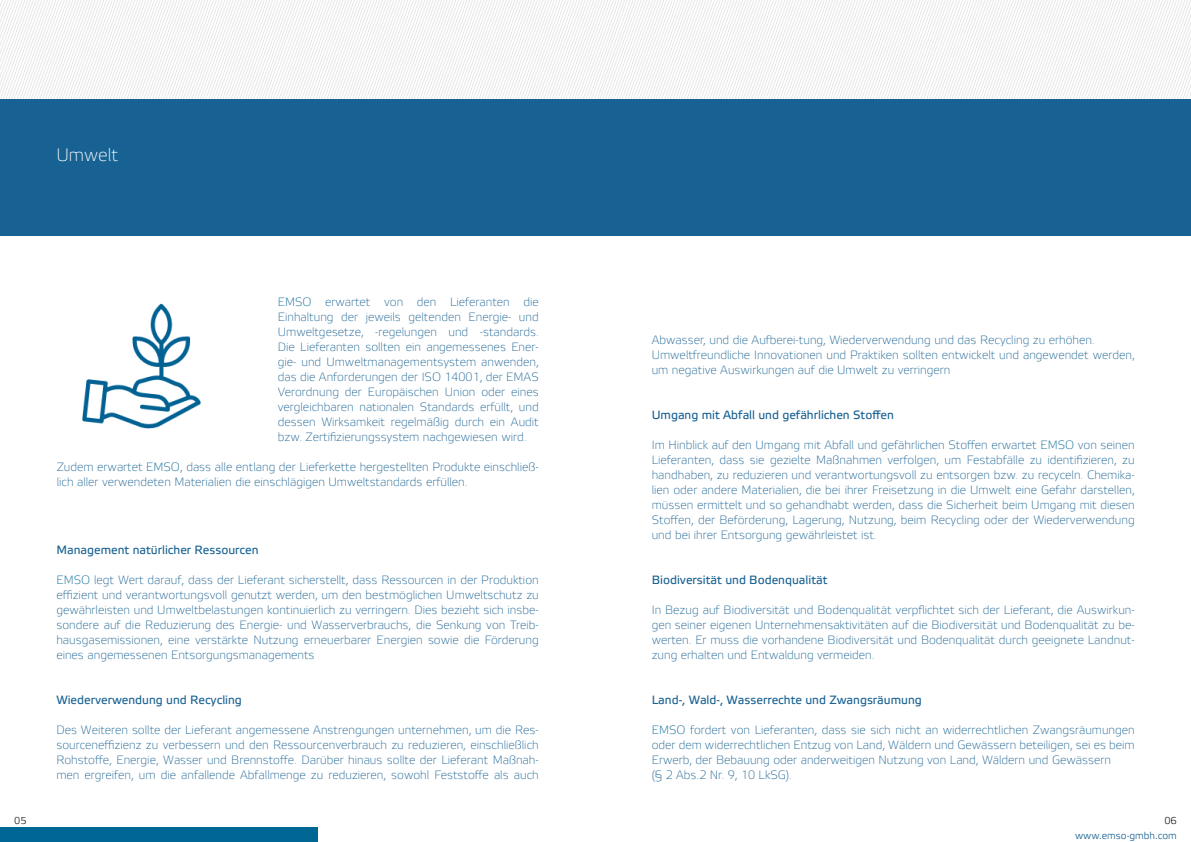
<style>
.page{position:relative;width:1191px;height:842px;background:#fff}
.page>*{position:absolute;margin:0;border:0;box-sizing:border-box;transform-origin:0 0}
.t1{font:100 18px "Etelka";color:#fff}
.t2{font:100 12px/15px "Etelka";color:#196293;text-align:justify}
.t3{font:12px "Etelka Text";color:#196293}
.t4{font:300 10px "Etelka";color:#196293}
.t5{font:300 10px "Etelka";color:#231f20}
.s1{color:#006693}
</style>
<div class="page">
<div style="left:0;top:827px;width:317px;height:15px;background:#006693"></div>
<svg style="left:0;top:0;width:1191px;height:100px"></svg>
<div style="left:0;top:100px;width:595px;height:136px;background:#176293"></div>
<div style="left:595px;top:100px;width:596px;height:136px;background:#176293"></div>
<img style="left:82px;top:303px;width:119px;height:126px">
<p class="t1" style="left:56px;top:146px;width:63px">Umwelt</p>
<p class="t5" style="left:14px;top:814px;width:14px">05</p>
<p class="t2" style="left:278px;top:295px;width:262px"><span class="s1">EMSO</span> erwartet von den Lieferanten die Einhaltung der jeweils geltenden Energie- und Umweltgesetze, -regelungen und -standards.<br>Die Lieferanten sollten ein angemessenes Ener&shy;gie- und Umweltmanagementsystem anwenden, das die Anforderungen der ISO 14001, der EMAS Verordnung der Europäischen Union oder eines vergleichbaren nationalen Standards erfüllt, und dessen Wirksamkeit regelmäßig durch ein Audit bzw. Zertifizierungssystem nachgewiesen wird.</p>
<p class="t2" style="left:57px;top:460px;width:483px">Zudem erwartet <span class="s1">EMSO</span>, dass alle entlang der Lieferkette hergestellten Produkte einschließ&shy;lich aller verwendeten Materialien die einschlägigen Umweltstandards erfüllen.</p>
<p class="t3" style="left:56px;top:542px;width:204px">Management natürlicher Ressourcen</p>
<p class="t2" style="left:56px;top:573px;width:484px"><span class="s1">EMSO</span> legt Wert darauf, dass der Lieferant sicherstellt, dass Ressourcen in der Produktion effizient und verantwortungsvoll genutzt werden, um den bestmöglichen Umweltschutz zu gewährleisten und Umweltbelastungen kontinuierlich zu verringern. Dies bezieht sich insbe&shy;sondere auf die Reduzierung des Energie- und Wasserverbrauchs, die Senkung von Treib&shy;hausgasemissionen, eine verstärkte Nutzung erneuerbarer Energien sowie die Förderung eines angemessenen Entsorgungsmanagements</p>
<p class="t3" style="left:56px;top:692px;width:187px">Wiederverwendung und Recycling</p>
<p class="t2" style="left:56px;top:723px;width:484px">Des Weiteren sollte der Lieferant angemessene Anstrengungen unternehmen, um die Res&shy;sourceneffizienz zu verbessern und den Ressourcenverbrauch zu reduzieren, einschließlich Rohstoffe, Energie, Wasser und Brennstoffe. Darüber hinaus sollte der Lieferant Maßnah&shy;men ergreifen, um die anfallende Abfallmenge zu reduzieren, sowohl Feststoffe als auch</p>
<p class="t2" style="left:651px;top:333px;width:444px">Abwasser, und die Aufberei-tung, Wiederverwendung und das Recycling zu erhöhen.</p>
<p class="t2" style="left:651px;top:348px;width:484px">Umweltfreundliche Innovationen und Praktiken sollten entwickelt und angewendet werden, um negative Auswirkungen auf die Umwelt zu verringern</p>
<p class="t3" style="left:651px;top:408px;width:244px">Umgang mit Abfall und gefährlichen Stoffen</p>
<p class="t2" style="left:651px;top:438px;width:484px">Im Hinblick auf den Umgang mit Abfall und gefährlichen Stoffen erwartet <span class="s1">EMSO</span> von seinen Lieferanten, dass sie gezielte Maßnahmen verfolgen, um Festabfälle zu identifizieren, zu handhaben, zu reduzieren und verantwortungsvoll zu entsorgen bzw. zu recyceln. Chemika&shy;lien oder andere Materialien, die bei ihrer Freisetzung in die Umwelt eine Gefahr darstellen, müssen ermittelt und so gehandhabt werden, dass die Sicherheit beim Umgang mit diesen Stoffen, der Beförderung, Lagerung, Nutzung, beim Recycling oder der Wiederverwendung und bei ihrer Entsorgung gewährleistet ist.</p>
<p class="t3" style="left:651px;top:573px;width:177px">Biodiversität und Bodenqualität</p>
<p class="t2" style="left:651px;top:603px;width:484px">In Bezug auf Biodiversität und Bodenqualität verpflichtet sich der Lieferant, die Auswirkun&shy;gen seiner eigenen Unternehmensaktivitäten auf die Biodiversität und Bodenqualität zu be&shy;werten. Er muss die vorhandene Biodiversität und Bodenqualität durch geeignete Landnut&shy;zung erhalten und Entwaldung vermeiden.</p>
<p class="t3" style="left:651px;top:693px;width:271px">Land-, Wald-, Wasserrechte und Zwangsräumung</p>
<p class="t2" style="left:651px;top:723px;width:484px"><span class="s1">EMSO</span> fordert von Lieferanten, dass sie sich nicht an widerrechtlichen Zwangsräumungen oder dem widerrechtlichen Entzug von Land, Wäldern und Gewässern beteiligen, sei es beim Erwerb, der Bebauung oder anderweitigen Nutzung von Land, Wäldern und Gewässern</p>
<p class="t2" style="left:651px;top:768px;width:142px">(§ 2 Abs.2 Nr. 9, 10 LkSG).</p>
<p class="t5" style="left:1164px;top:814px;width:14px">06</p>
<p class="t4" style="left:1075px;top:829px;width:103px">www.emso-gmbh.com</p>
</div>
